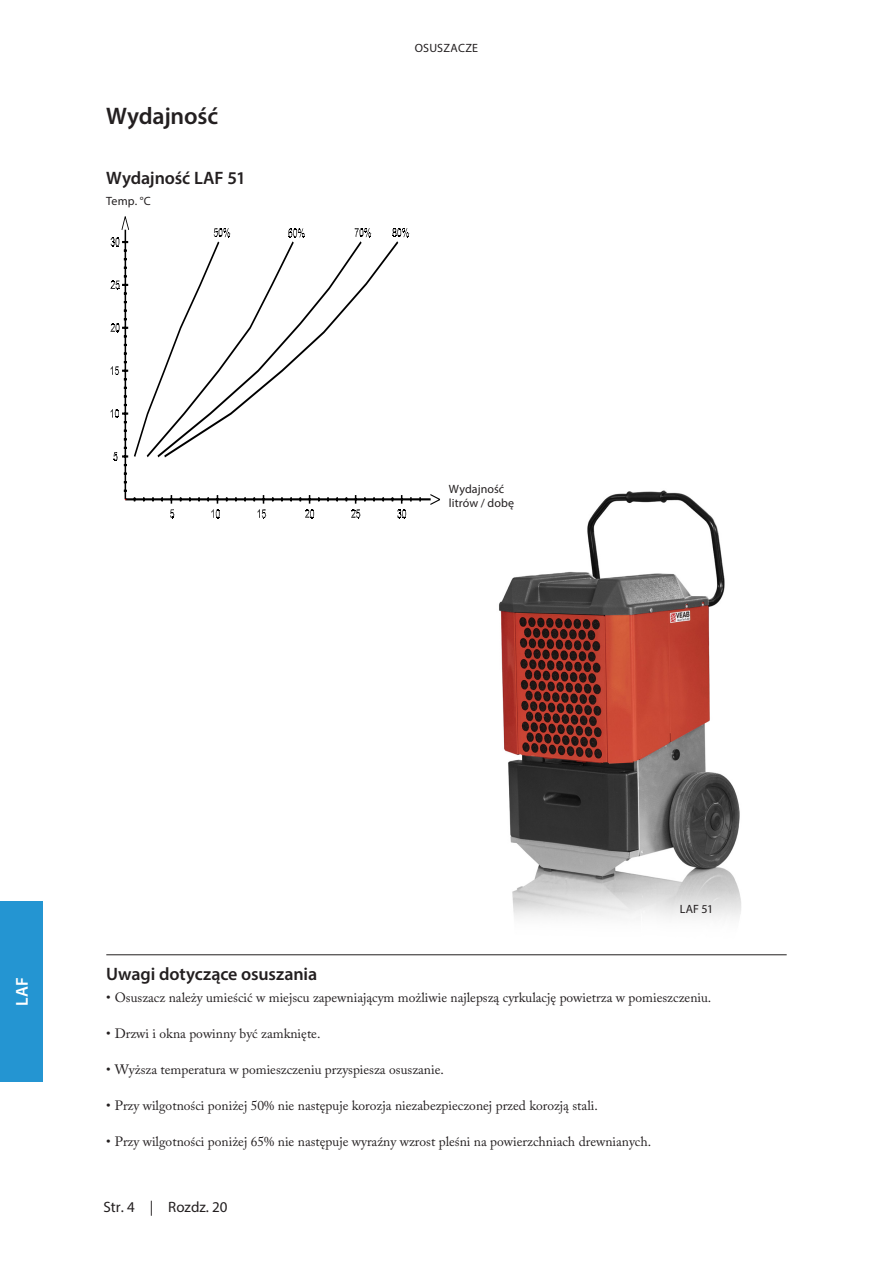
<style>
.page{position:relative;width:893px;height:1263px;background:#fff}
.page>*{position:absolute;margin:0;border:0;box-sizing:border-box;transform-origin:0 0}
.Mell2_-_Svart{font:600 24px "Myriad Pro";letter-spacing:-.01em;color:#231f20}
.Mell_-_Svart{font:600 18px "Myriad Pro";letter-spacing:-.005em;color:#231f20}
.t1{font:600 17.25px "Myriad Pro";color:#fff}
.t2{font:15px "Myriad Pro";color:#231f20}
.Punktlista{font:13.5px "Adobe Caslon Pro";color:#231f20}
.Måttskiss-text__cent{font:12px/14.4px "Myriad Pro";letter-spacing:.005em;color:#231f20}
.TOP{font:12px "Myriad Pro";letter-spacing:.02em;color:#231f20}
</style>
<div class="page">
<svg style="left:430px;top:494px;width:10px;height:11px"></svg>
<svg style="left:288px;top:228px;width:17px;height:10px"></svg>
<svg style="left:392px;top:228px;width:17px;height:10px"></svg>
<hr style="left:125px;top:498px;width:306px;height:2px;background:#000">
<svg style="left:170px;top:495px;width:4px;height:24px"></svg>
<svg style="left:207px;top:495px;width:13px;height:24px"></svg>
<svg style="left:253px;top:495px;width:13px;height:24px"></svg>
<svg style="left:299px;top:495px;width:21px;height:24px"></svg>
<svg style="left:345px;top:495px;width:21px;height:24px"></svg>
<hr style="left:124px;top:230px;width:2px;height:269px;background:#000">
<svg style="left:392px;top:495px;width:20px;height:24px"></svg>
<svg style="left:111px;top:216px;width:119px;height:250px"></svg>
<svg style="left:145px;top:239px;width:18px;height:220px"></svg>
<svg style="left:355px;top:228px;width:16px;height:10px"></svg>
<svg style="left:163px;top:239px;width:236px;height:220px"></svg>
<img style="left:484px;top:490px;width:291px;height:466px">
<hr style="left:106px;top:954px;width:681px;height:1px;background:#231f20">
<div style="left:0;top:901px;width:43px;height:181px;background:#2495d2"></div>
<p class="Mell2_-_Svart" style="left:106px;top:101px;width:113px">Wydajność</p>
<p class="Mell_-_Svart" style="left:106px;top:167px;width:141px">Wydajność LAF 51</p>
<p class="Måttskiss-text__cent" style="left:106px;top:194px;width:46px">Temp. °C</p>
<p class="TOP" style="left:415px;top:40px;width:65px">OSUSZACZE</p>
<p class="Måttskiss-text__cent" style="left:449px;top:481px;width:67px">Wydajność litrów / dobę</p>
<p class="t1" style="left:11px;top:1006px;width:30px;rotate:-90deg">LAF</p>
<p class="Måttskiss-text__cent" style="left:680px;top:901px;width:35px">LAF 51</p>
<p class="Mell_-_Svart" style="left:106px;top:962px;width:212px">Uwagi dotyczące osuszania</p>
<p class="Punktlista" style="left:106px;top:989px;width:607px">• Osuszacz należy umieścić w miejscu zapewniającym możliwie najlepszą cyrkulację powietrza w pomieszczeniu.</p>
<p class="Punktlista" style="left:106px;top:1025px;width:216px">• Drzwi i okna powinny być zamknięte.</p>
<p class="Punktlista" style="left:106px;top:1061px;width:339px">• Wyższa temperatura w pomieszczeniu przyspiesza osuszanie.</p>
<p class="Punktlista" style="left:106px;top:1097px;width:493px">• Przy wilgotności poniżej 50% nie następuje korozja niezabezpieczonej przed korozją stali.</p>
<p class="Punktlista" style="left:106px;top:1133px;width:546px">• Przy wilgotności poniżej 65% nie następuje wyraźny wzrost pleśni na powierzchniach drewnianych.</p>
<p class="t2" style="left:103px;top:1198px;width:126px">Str. 4 | Rozdz. 20</p>
</div>
